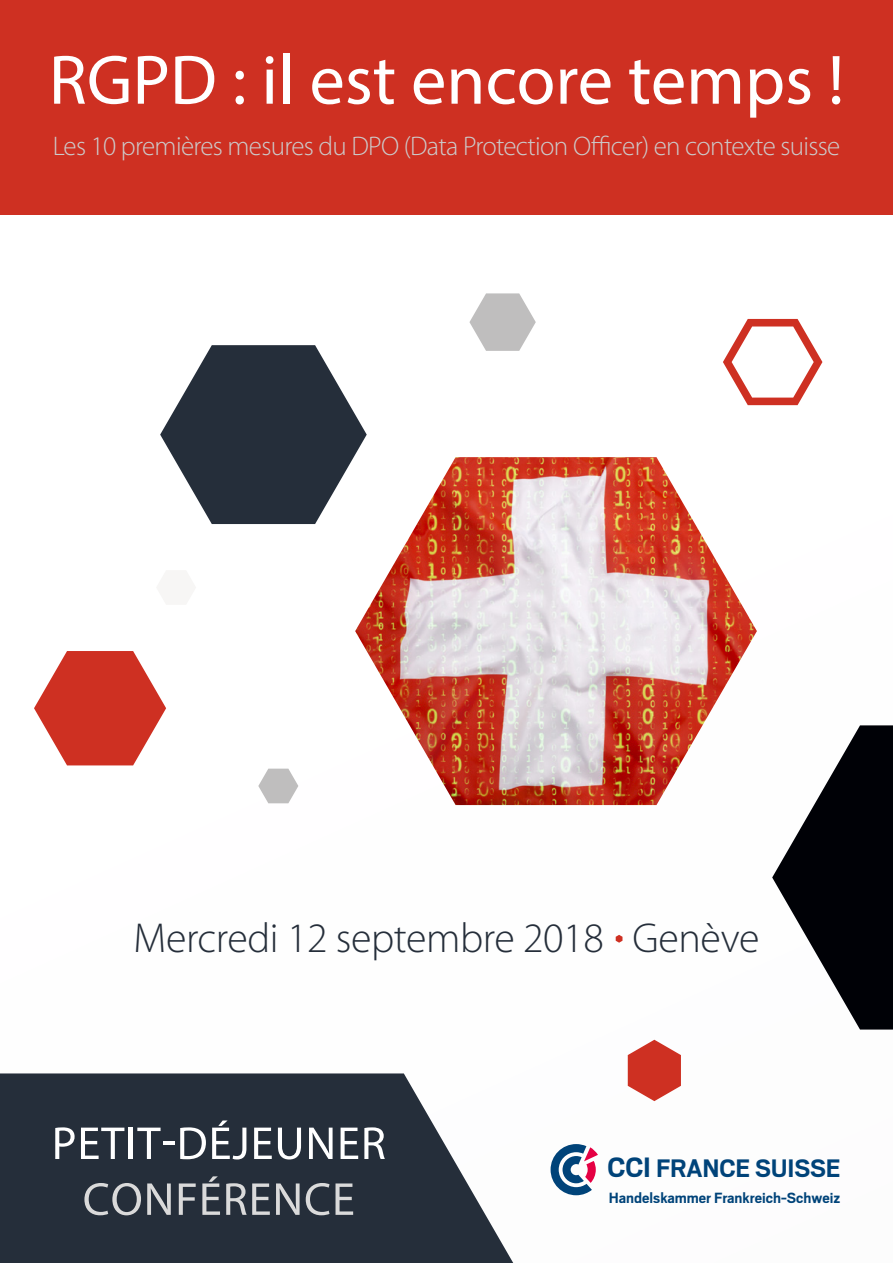
<style>
.page{position:relative;width:893px;height:1263px;background:#fff}
.page>*{position:absolute;margin:0;border:0;box-sizing:border-box;transform-origin:0 0}
.t1{font:70.5px "Myriad Pro";color:#fff}
.t2{font:300 42px "Myriad Pro";letter-spacing:-.01em;color:#252e3a}
.t3{font:700 28.05px "Scout";letter-spacing:-.005em;color:#004379}
.t4{font:300 27px "Myriad Pro";letter-spacing:-.025em;color:#cccbcb}
.t5{font:700 16.5px "Scout";color:#004379}
.s1{font-size:31.05px}
</style>
<div class="page">
<svg style="left:0;top:1073px;width:655px;height:190px;fill:#252e3a"></svg>
<svg style="left:628px;top:1040px;width:53px;height:61px"></svg>
<svg style="left:160px;top:345px;width:207px;height:179px"></svg>
<svg style="left:34px;top:651px;width:132px;height:114px"></svg>
<svg style="left:723px;top:319px;width:99px;height:86px"></svg>
<svg style="left:258px;top:769px;width:40px;height:34px"></svg>
<svg style="left:469px;top:293px;width:67px;height:58px"></svg>
<svg style="left:772px;top:725px;width:121px;height:304px"></svg>
<img style="left:355px;top:457px;width:402px;height:348px">
<div style="left:0;top:0;width:893px;height:215px;background:#ce3022"></div>
<svg style="left:551px;top:1144px;width:47px;height:51px"></svg>
<svg style="left:55px;top:1127px;width:20px;height:32px"></svg>
<svg style="left:81px;top:1127px;width:43px;height:32px"></svg>
<hr style="left:129px;top:1127px;width:4px;height:32px;background:#fff">
<svg style="left:137px;top:1127px;width:37px;height:32px"></svg>
<svg style="left:180px;top:1127px;width:26px;height:32px"></svg>
<svg style="left:212px;top:1120px;width:34px;height:39px"></svg>
<svg style="left:254px;top:1127px;width:18px;height:32px"></svg>
<svg style="left:278px;top:1127px;width:23px;height:32px"></svg>
<svg style="left:309px;top:1127px;width:24px;height:32px"></svg>
<svg style="left:341px;top:1127px;width:17px;height:32px"></svg>
<svg style="left:364px;top:1127px;width:21px;height:32px"></svg>
<svg style="left:84px;top:1183px;width:57px;height:32px;background:#5c626a"></svg>
<svg style="left:147px;top:1183px;width:24px;height:32px"></svg>
<svg style="left:179px;top:1183px;width:17px;height:32px"></svg>
<svg style="left:202px;top:1176px;width:18px;height:39px"></svg>
<svg style="left:226px;top:1183px;width:44px;height:32px"></svg>
<svg style="left:276px;top:1183px;width:24px;height:32px"></svg>
<svg style="left:306px;top:1183px;width:47px;height:32px;background:#5e656d"></svg>
<svg style="left:616px;top:935px;width:6px;height:8px"></svg>
<p class="t1" style="left:49px;top:37px;width:797px">RGPD : il est encore temps !</p>
<p class="t4" style="left:53px;top:129px;width:789px">Les 10 premières mesures du DPO (Data Protection Officer) en contexte suisse</p>
<p class="t2" style="left:134px;top:913px;width:627px">Mercredi 12 septembre 2018 Genève</p>
<p class="t3" style="left:608px;top:1150px;width:235px"><span class="s1">CCI</span> FRANCE SUISSE</p>
<p class="t5" style="left:609px;top:1187px;width:233px">Handelskammer Frankreich-Schweiz</p>
</div>
